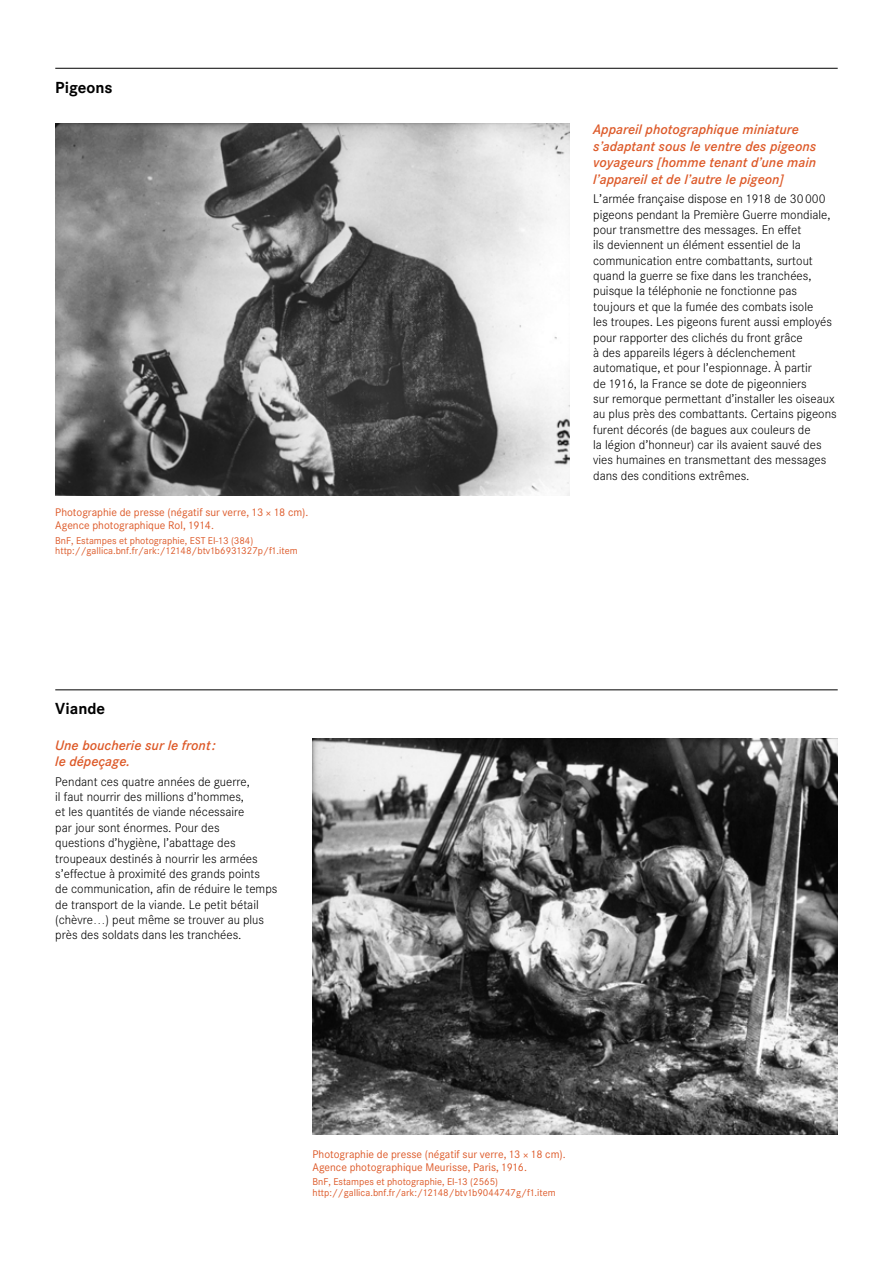
<style>
.page{position:relative;width:893px;height:1263px;background:#fff}
.page>*{position:absolute;margin:0;border:0;box-sizing:border-box;transform-origin:0 0}
.t1{font:700 15.75px "Corporate SBQ3";color:#000}
.t2{font:italic 500 13.5px/16.5px "Corporate SBQ3";color:#dd5928}
.t3{font:300 12.3px/15.3px "Corporate SBQ3";color:#000}
.t4{font:10.8px/12.8px "Corporate SBQ3";color:#dd5928}
.t5{font:9.75px/10.5px "Corporate SBQ3";color:#dd5928}
.s1{font-family:"Vista Sans"}
</style>
<div class="page">
<hr style="left:55px;top:68px;width:783px;height:1px;background:#000">
<hr style="left:55px;top:690px;width:783px;height:1px;background:#000">
<img style="left:55px;top:123px;width:514px;height:372px">
<img style="left:312px;top:739px;width:526px;height:395px">
<p class="t1" style="left:55px;top:78px;width:59px">Pigeons</p>
<p class="t4" style="left:55px;top:506px;width:255px">Photographie de presse (négatif sur verre, 13 <span class="s1">×</span> 18 cm).<br>Agence photographique Rol, 1914.</p>
<p class="t5" style="left:55px;top:535px;width:244px">BnF, Estampes et photographie, EST EI-13 (384) http://gallica.bnf.fr/ark:/12148/btv1b6931327p/f1.item</p>
<p class="t1" style="left:55px;top:699px;width:51px">Viande</p>
<p class="t2" style="left:55px;top:736px;width:162px">Une boucherie sur le front: le dépeçage.</p>
<p class="t3" style="left:55px;top:774px;width:224px">Pendant ces quatre années de guerre,<br>il faut nourrir des millions d’hommes,<br>et les quantités de viande nécessaire<br>par jour sont énormes. Pour des<br>questions d’hygiène, l’abattage des troupeaux destinés à nourrir les armées s’effectue à proximité des grands points<br>de communication, afin de réduire le temps de transport de la viande. Le petit bétail (chèvre…) peut même se trouver au plus près des soldats dans les tranchées.</p>
<p class="t2" style="left:593px;top:121px;width:225px">Appareil photographique miniature s’adaptant sous le ventre des pigeons voyageurs [homme tenant d’une main l’appareil et de l’autre le pigeon]</p>
<p class="t3" style="left:593px;top:191px;width:245px">L’armée française dispose en 1918 de 30000 pigeons pendant la Première Guerre mondiale, pour transmettre des messages. En effet<br>ils deviennent un élément essentiel de la communication entre combattants, surtout quand la guerre se fixe dans les tranchées, puisque la téléphonie ne fonctionne pas toujours et que la fumée des combats isole<br>les troupes. Les pigeons furent aussi employés pour rapporter des clichés du front grâce<br>à des appareils légers à déclenchement automatique, et pour l’espionnage. À partir<br>de 1916, la France se dote de pigeonniers<br>sur remorque permettant d’installer les oiseaux au plus près des combattants. Certains pigeons furent décorés (de bagues aux couleurs de<br>la légion d’honneur) car ils avaient sauvé des vies humaines en transmettant des messages dans des conditions extrêmes.</p>
<p class="t4" style="left:313px;top:1148px;width:255px">Photographie de presse (négatif sur verre, 13 <span class="s1">×</span> 18 cm).<br>Agence photographique Meurisse, Paris, 1916.</p>
<p class="t5" style="left:313px;top:1177px;width:245px">BnF, Estampes et photographie, EI-13 (2565) http://gallica.bnf.fr/ark:/12148/btv1b9044747g/f1.item</p>
</div>
